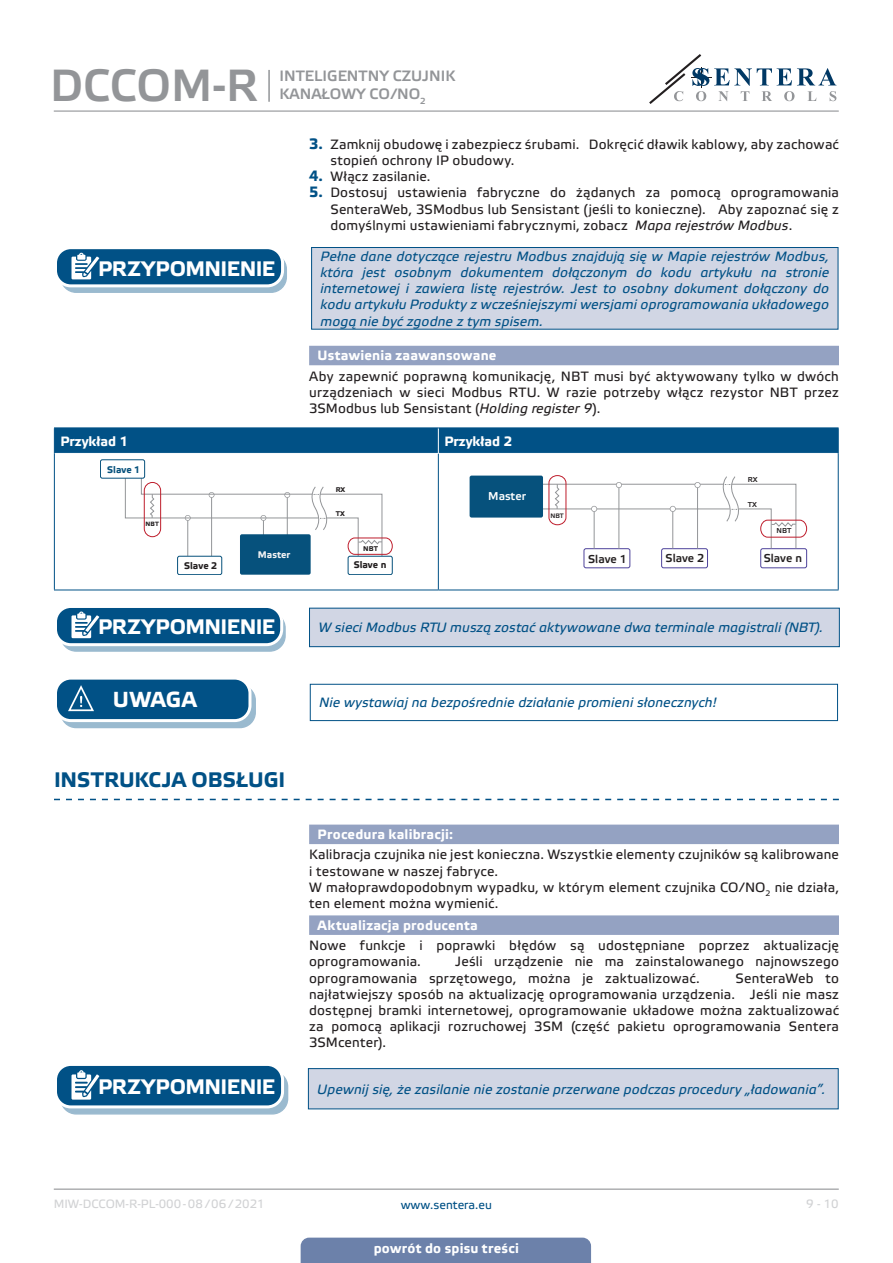
<style>
.page{position:relative;width:893px;height:1263px;background:#fff}
.page>*{position:absolute;margin:0;border:0;box-sizing:border-box;transform-origin:0 0}
.t1{font:45px "Etelka Medium Pro";color:#939598}
.t2{font:700 21.75px "Etelka Text Pro";letter-spacing:.005em;color:#fff}
.t3{font:700 21px "Etelka Text Pro";letter-spacing:-.025em;color:#fff}
.t4{font:700 21px "Etelka Text Pro";letter-spacing:-.005em;color:#015186}
.t5{font:15px/18px "Etelka Medium Pro";color:#939598}
.body{font:13.5px/16.2px "Etelka Text Pro";letter-spacing:.015em;color:#231f20}
.attention{font:italic 13.5px/16.2px "Etelka Text Pro";letter-spacing:.01em;color:#015186;text-align:justify}
.Number-roman{font:700 13.5px "Etelka Text Pro";letter-spacing:.015em;color:#fff}
.head-table{font:700 13.5px "Etelka Text Pro";color:#fff}
.t6{font:12px "Etelka Text Pro";color:#d1d2d4}
.t7{font:12px "Etelka Text Pro";color:#015186}
.t8{font:11.4px "Etelka Medium Pro";color:#231f20}
.t9{font:11.4px "Etelka Medium Pro";color:#fff}
.t10{font:700 9.6px "Etelka Text Pro";color:#231f20}
.t11{font:700 9.6px "Etelka Text Pro";color:#f2f3f4}
.t12{font:700 9.6px "Etelka Text Pro";color:#06517c}
.t13{font:7.2px "Etelka Medium Pro";color:#231f20}
.t14{font:700 6.9px "Etelka Text Pro";color:#231f20}
.t15{font:6.45px "Etelka Medium Pro";color:#231f20}
.t16{font:700 6.15px "Etelka Text Pro";color:#231f20}
.s1{font-weight:700;font-size:15px;color:#015186}
.s2{font-style:italic}
</style>
<div class="page">
<hr style="left:54px;top:111px;width:785px;height:1px;background:#939598">
<hr style="left:54px;top:1188px;width:785px;height:2px;background:#939598">
<svg style="left:649px;top:54px;width:187px;height:50px"></svg>
<div style="left:301px;top:1237px;width:290px;height:26px;background:#6c81aa"></div>
<hr style="left:268px;top:70px;width:2px;height:32px;background:#939598">
<div style="left:309px;top:346px;width:530px;height:19px;background:#94a2c2"></div>
<svg style="left:54px;top:799px;width:785px;height:1px"></svg>
<div style="left:309px;top:824px;width:530px;height:20px;background:#94a2c2"></div>
<div style="left:309px;top:915px;width:530px;height:20px;background:#94a2c2"></div>
<div style="left:312px;top:247px;width:526px;height:82px;background:#d1d6e4"></div>
<div style="left:311px;top:247px;width:527px;height:83px;border:1px solid #015186"></div>
<div style="left:61px;top:254px;width:225px;height:38px;background:linear-gradient(to right,#99b9cf,#9cbbd0);border-radius:15px"></div>
<div style="left:60px;top:253px;width:227px;height:40px;border:1px solid #015186;border-radius:15px"></div>
<div style="left:56px;top:248px;width:227px;height:38px;background:#015186;border-radius:15px"></div>
<div style="left:54px;top:246px;width:230px;height:41px;border:3px solid #fff;border-radius:15px"></div>
<svg style="left:71px;top:253px;width:34px;height:34px"></svg>
<hr style="left:54px;top:427px;width:384px;height:1px;background:#015186">
<hr style="left:438px;top:427px;width:401px;height:1px;background:#015186">
<div style="left:54px;top:428px;width:785px;height:25px;background:#015186"></div>
<hr style="left:54px;top:453px;width:1px;height:137px;background:#015186">
<hr style="left:54px;top:590px;width:384px;height:1px;background:#015186">
<hr style="left:438px;top:454px;width:1px;height:136px;background:#015186">
<hr style="left:838px;top:453px;width:1px;height:137px;background:#015186">
<hr style="left:438px;top:590px;width:401px;height:1px;background:#015186">
<div style="left:177px;top:556px;width:45px;height:19px;border:1px solid #06517c;border-radius:2px"></div>
<div style="left:348px;top:556px;width:45px;height:19px;border:1px solid #06517c;border-radius:2px"></div>
<div style="left:240px;top:534px;width:71px;height:41px;background:#06517c;border-radius:2px"></div>
<svg style="left:125px;top:464px;width:268px;height:95px"></svg>
<div style="left:100px;top:460px;width:45px;height:18px;background:#fff;border-radius:2px"></div>
<div style="left:100px;top:459px;width:45px;height:19px;border:1px solid #06517c;border-radius:2px"></div>
<div style="left:661px;top:548px;width:47px;height:20px;border:1px solid #4e439b;border-radius:2px"></div>
<hr style="left:529px;top:509px;width:201px;height:1px;background:#939598">
<hr style="left:536px;top:484px;width:188px;height:1px;background:#939598">
<div style="left:584px;top:548px;width:46px;height:20px;border:1px solid #4e439b;border-radius:2px"></div>
<div style="left:760px;top:548px;width:47px;height:20px;border:1px solid #4e439b;border-radius:2px"></div>
<div style="left:470px;top:476px;width:73px;height:42px;background:#06517c;border-radius:2px"></div>
<svg style="left:548px;top:475px;width:259px;height:74px"></svg>
<div style="left:309px;top:608px;width:530px;height:39px;background:#d1d6e4"></div>
<div style="left:309px;top:608px;width:531px;height:39px;border:1px solid #015186"></div>
<div style="left:61px;top:613px;width:224px;height:38px;background:linear-gradient(to right,#99bacf,#9bbbd0);border-radius:15px"></div>
<div style="left:60px;top:612px;width:226px;height:40px;border:1px solid #015186;border-radius:15px"></div>
<div style="left:56px;top:606px;width:226px;height:39px;background:#015186;border-radius:15px"></div>
<div style="left:54px;top:605px;width:229px;height:41px;border:3px solid #fff;border-radius:15px"></div>
<svg style="left:71px;top:611px;width:34px;height:34px"></svg>
<div style="left:310px;top:684px;width:528px;height:37px;border:1px solid #015186"></div>
<div style="left:61px;top:685px;width:194px;height:43px;background:#9abacf;border-radius:15px"></div>
<div style="left:60px;top:684px;width:196px;height:44px;border:1px solid #015186;border-radius:15px"></div>
<div style="left:56px;top:678px;width:194px;height:43px;background:#015186;border-radius:15px"></div>
<div style="left:54px;top:677px;width:197px;height:45px;border:3px solid #fff;border-radius:15px"></div>
<svg style="left:67px;top:685px;width:38px;height:36px"></svg>
<div style="left:61px;top:1071px;width:227px;height:43px;background:linear-gradient(to right,#99b9cf,#9cbbd0);border-radius:15px"></div>
<div style="left:60px;top:1071px;width:228px;height:43px;border:1px solid #015186;border-radius:15px"></div>
<div style="left:56px;top:1064px;width:227px;height:43px;background:#015186;border-radius:15px"></div>
<div style="left:54px;top:1063px;width:230px;height:45px;border:3px solid #fff;border-radius:15px"></div>
<svg style="left:71px;top:1070px;width:34px;height:38px"></svg>
<div style="left:308px;top:1068px;width:530px;height:41px;background:#d1d6e4"></div>
<div style="left:308px;top:1068px;width:531px;height:41px;border:1px solid #015186"></div>
<h1 class="t1" style="left:50px;top:61px;width:209px">DCCOM-R</h1>
<p class="t5" style="left:280px;top:67px;width:177px">INTELIGENTNY CZUJNIK<br>KANAŁOWY CO/NO<sub>2</sub></p>
<p class="body" style="left:330px;top:137px;width:510px;text-indent:-21px"><span class="s1">3.</span> Zamknij obudowę i zabezpiecz śrubami. Dokręcić dławik kablowy, aby zachować stopień ochrony IP obudowy.</p>
<p class="body" style="left:309px;top:169px;width:123px"><span class="s1">4.</span> Włącz zasilanie.</p>
<p class="body" style="left:330px;top:185px;width:510px;text-align:justify;text-indent:-21px"><span class="s1">5.</span> Dostosuj ustawienia fabryczne do żądanych za pomocą oprogramowania SenteraWeb, 3SModbus lub Sensistant (jeśli to konieczne). Aby zapoznać się z domyślnymi ustawieniami fabrycznymi, zobacz <span class="s2">Mapa rejestrów Modbus</span>.</p>
<p class="attention" style="left:320px;top:249px;width:510px">Pełne dane dotyczące rejestru Modbus znajdują się w Mapie rejestrów Modbus, która jest osobnym dokumentem dołączonym do kodu artykułu na stronie internetowej i zawiera listę rejestrów. Jest to osobny dokument dołączony do kodu artykułu Produkty z wcześniejszymi wersjami oprogramowania układowego mogą nie być zgodne z tym spisem.</p>
<p class="t3" style="left:98px;top:255px;width:179px">PRZYPOMNIENIE</p>
<p class="Number-roman" style="left:318px;top:347px;width:180px">Ustawienia zaawansowane</p>
<p class="body" style="left:309px;top:369px;width:531px;text-align:justify">Aby zapewnić poprawną komunikację, NBT musi być aktywowany tylko w dwóch urządzeniach w sieci Modbus RTU. W razie potrzeby włącz rezystor NBT przez 3SModbus lub Sensistant (<span class="s2">Holding register 9</span>).</p>
<p class="head-table" style="left:60px;top:432px;width:69px">Przykład 1</p>
<p class="head-table" style="left:444px;top:432px;width:69px">Przykład 2</p>
<p class="t14" style="left:336px;top:486px;width:11px">RX</p>
<p class="t14" style="left:336px;top:510px;width:11px">ТX</p>
<p class="t14" style="left:363px;top:544px;width:16px">NBT</p>
<p class="t12" style="left:107px;top:464px;width:35px">Slave 1</p>
<p class="t9" style="left:488px;top:490px;width:39px">Master</p>
<p class="t16" style="left:146px;top:521px;width:15px">NBT</p>
<p class="t11" style="left:258px;top:549px;width:34px">Master</p>
<p class="t10" style="left:184px;top:560px;width:35px">Slave 2</p>
<p class="t10" style="left:354px;top:560px;width:34px">Slave n</p>
<p class="t15" style="left:550px;top:512px;width:15px">NBT</p>
<p class="t8" style="left:588px;top:552px;width:40px">Slave 1</p>
<p class="t8" style="left:666px;top:552px;width:40px">Slave 2</p>
<p class="t13" style="left:748px;top:476px;width:11px">RX</p>
<p class="t13" style="left:748px;top:500px;width:11px">ТX</p>
<p class="t13" style="left:776px;top:527px;width:16px">NBT</p>
<p class="t8" style="left:764px;top:552px;width:40px">Slave n</p>
<p class="t3" style="left:98px;top:614px;width:179px">PRZYPOMNIENIE</p>
<p class="attention" style="left:318px;top:620px;width:506px">W sieci Modbus RTU muszą zostać aktywowane dwa terminale magistrali (NBT).</p>
<p class="t2" style="left:113px;top:686px;width:86px">UWAGA</p>
<p class="attention" style="left:319px;top:695px;width:399px">Nie wystawiaj na bezpośrednie działanie promieni słonecznych!</p>
<p class="t4" style="left:54px;top:767px;width:233px">INSTRUKCJA OBSŁUGI</p>
<p class="Number-roman" style="left:318px;top:826px;width:137px">Procedura kalibracji:</p>
<p class="body" style="left:309px;top:847px;width:531px">Kalibracja czujnika nie jest konieczna. Wszystkie elementy czujników są kalibrowane i testowane w naszej fabryce.</p>
<p class="body" style="left:309px;top:880px;width:531px">W małoprawdopodobnym wypadku, w którym element czujnika CO/NO<sub>2</sub> nie działa, ten element można wymienić.</p>
<p class="Number-roman" style="left:318px;top:917px;width:162px">Aktualizacja producenta</p>
<p class="body" style="left:309px;top:938px;width:531px">Nowe funkcje i poprawki błędów są udostępniane poprzez aktualizację oprogramowania.</p>
<p class="body" style="left:309px;top:954px;width:531px;text-indent:146px">Jeśli urządzenie nie ma zainstalowanego najnowszego oprogramowania sprzętowego, można je zaktualizować.</p>
<p class="body" style="left:309px;top:971px;width:531px;text-align:justify;text-indent:426px">SenteraWeb to najłatwiejszy sposób na aktualizację oprogramowania urządzenia. Jeśli nie masz dostępnej bramki internetowej, oprogramowanie układowe można zaktualizować za pomocą aplikacji rozruchowej 3SM (część pakietu oprogramowania Sentera 3SMcenter).</p>
<p class="t3" style="left:98px;top:1073px;width:179px">PRZYPOMNIENIE</p>
<p class="attention" style="left:317px;top:1082px;width:510px">Upewnij się, że zasilanie nie zostanie przerwane podczas procedury „ładowania”.</p>
<p class="t6" style="left:54px;top:1197px;width:212px">MIW-DCCOM-R-PL-000 - 08 / 06 / 2021</p>
<p class="t7" style="left:401px;top:1198px;width:93px">www.sentera.eu</p>
<p class="t6" style="left:806px;top:1197px;width:34px">9 - 10</p>
<p class="Number-roman" style="left:374px;top:1239px;width:147px">powrót do spisu treści</p>
</div>
